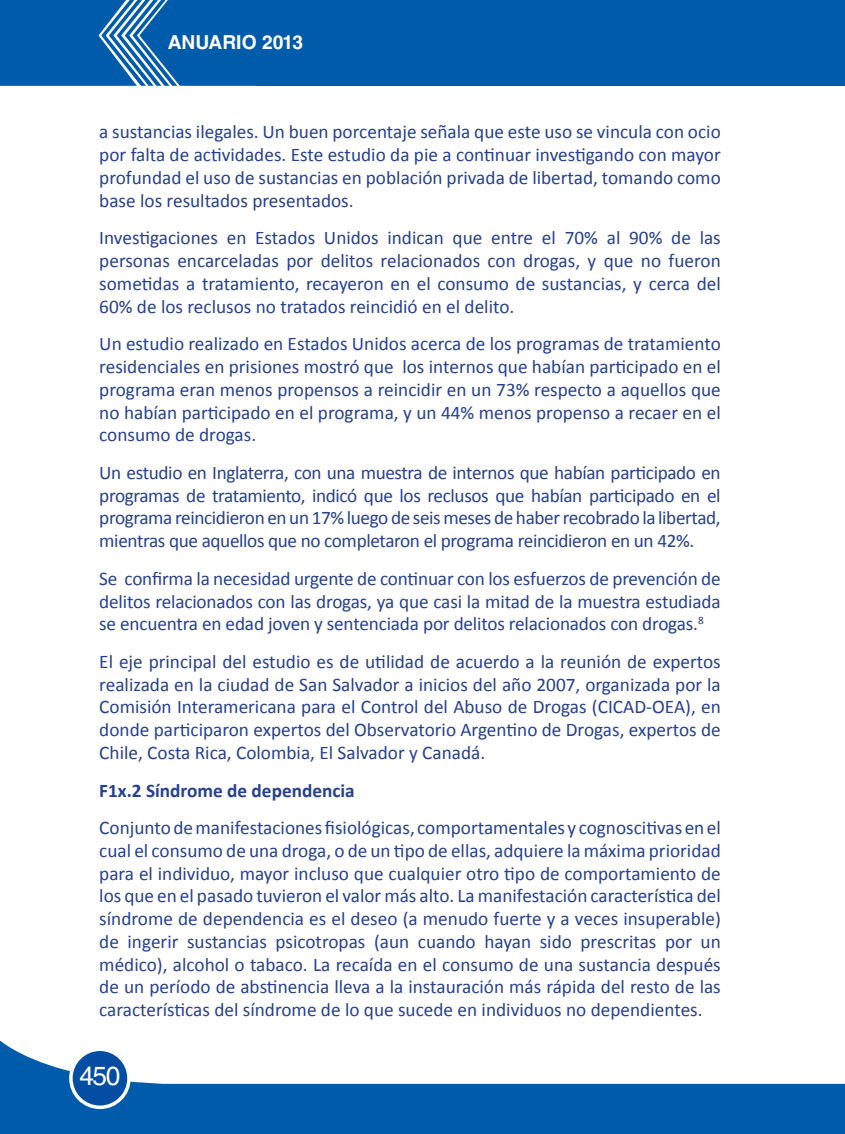
<style>
.page{position:relative;width:845px;height:1134px;background:#fff}
.page>*{position:absolute;margin:0;border:0;box-sizing:border-box;transform-origin:0 0}
.t1{font:26.25px "Helvetica LT Std";color:#fff}
.t2{font:19.25px/22.8px "Calibri";color:#25408f;text-align:justify}
.t3{font:700 19.25px "Calibri";color:#25408f}
.t4{font:700 19.25px "Helvetica LT Std";color:#fff}
</style>
<div class="page">
<svg style="left:0;top:1040px;width:844px;height:94px"></svg>
<div style="left:71px;top:1049px;width:58px;height:58px;background:#034ea2;border-radius:50%"></div>
<div style="left:69px;top:1048px;width:62px;height:61px;border:4px solid #fff;border-radius:50%"></div>
<div style="left:256px;top:0;width:588px;height:86px;background:#005baa"></div>
<svg style="left:0;top:0;width:256px;height:86px"></svg>
<p class="t4" style="left:168px;top:31px;width:137px">ANUARIO 2013</p>
<p class="t2" style="left:99px;top:121px;width:622px">a sustancias ilegales. Un buen porcentaje señala que este uso se vincula con ocio por falta de actividades. Este estudio da pie a continuar investigando con mayor profundad el uso de sustancias en población privada de libertad, tomando como base los resultados presentados.</p>
<p class="t2" style="left:99px;top:227px;width:622px">Investigaciones en Estados Unidos indican que entre el 70% al 90% de las personas encarceladas por delitos relacionados con drogas, y que no fueron sometidas a tratamiento, recayeron en el consumo de sustancias, y cerca del 60% de los reclusos no tratados reincidió en el delito.</p>
<p class="t2" style="left:99px;top:333px;width:622px">Un estudio realizado en Estados Unidos acerca de los programas de tratamiento residenciales en prisiones mostró que los internos que habían participado en el programa eran menos propensos a reincidir en un 73% respecto a aquellos que no habían participado en el programa, y un 44% menos propenso a recaer en el consumo de drogas.</p>
<p class="t2" style="left:99px;top:461px;width:622px">Un estudio en Inglaterra, con una muestra de internos que habían participado en programas de tratamiento, indicó que los reclusos que habían participado en el programa reincidieron en un 17% luego de seis meses de haber recobrado la libertad, mientras que aquellos que no completaron el programa reincidieron en un 42%.</p>
<p class="t2" style="left:99px;top:567px;width:622px">Se confirma la necesidad urgente de continuar con los esfuerzos de prevención de delitos relacionados con las drogas, ya que casi la mitad de la muestra estudiada se encuentra en edad joven y sentenciada por delitos relacionados con drogas.<sup>8</sup></p>
<p class="t2" style="left:99px;top:650px;width:622px">El eje principal del estudio es de utilidad de acuerdo a la reunión de expertos realizada en la ciudad de San Salvador a inicios del año 2007, organizada por la Comisión Interamericana para el Control del Abuso de Drogas (CICAD-OEA), en donde participaron expertos del Observatorio Argentino de Drogas, expertos de Chile, Costa Rica, Colombia, El Salvador y Canadá.</p>
<p class="t3" style="left:99px;top:778px;width:257px">F1x.2 Síndrome de dependencia</p>
<p class="t2" style="left:99px;top:816px;width:622px">Conjunto de manifestaciones fisiológicas, comportamentales y cognoscitivas en el cual el consumo de una droga, o de un tipo de ellas, adquiere la máxima prioridad para el individuo, mayor incluso que cualquier otro tipo de comportamiento de los que en el pasado tuvieron el valor más alto. La manifestación característica del síndrome de dependencia es el deseo (a menudo fuerte y a veces insuperable) de ingerir sustancias psicotropas (aun cuando hayan sido prescritas por un médico), alcohol o tabaco. La recaída en el consumo de una sustancia después de un período de abstinencia lleva a la instauración más rápida del resto de las características del síndrome de lo que sucede en individuos no dependientes.</p>
<h1 class="t1" style="left:80px;top:1061px;width:42px">450</h1>
</div>
